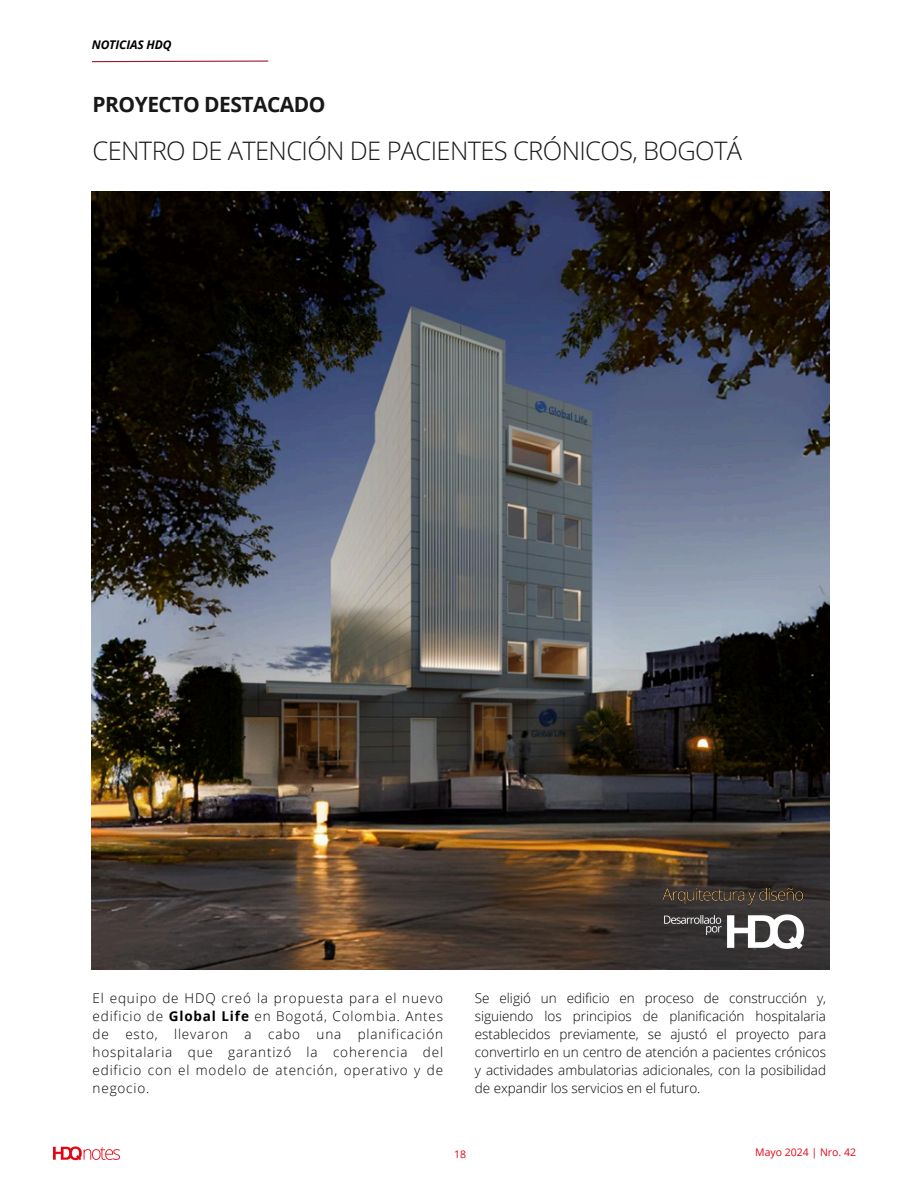
<style>
.page{position:relative;width:918px;height:1188px;background:#fff}
.page>*{position:absolute;margin:0;border:0;box-sizing:border-box;transform-origin:0 0}
.t1{font:300 25.5px "Open Sans";letter-spacing:-.025em;color:#181818}
.t2{font:700 21px "Open Sans";letter-spacing:-.025em;color:#181818}
.t3{font:300 13.5px/18px "Open Sans";letter-spacing:.03em;color:#000;text-align:justify}
.t4{font:italic 700 12px "Open Sans";letter-spacing:-.01em;color:#000}
.t5{font:10.5px "Open Sans";color:#e30613}
.s1{font-weight:700}
</style>
<div class="page">
<img style="left:91px;top:191px;width:738px;height:779px">
<img style="left:53px;top:1146px;width:66px;height:15px">
<svg style="left:91px;top:60px;width:178px;height:3px"></svg>
<img style="left:663px;top:914px;width:141px;height:35px">
<img style="left:659px;top:883px;width:149px;height:28px">
<h4 class="t4" style="left:92px;top:36px;width:81px">NOTICIAS HDQ</h4>
<h1 class="t2" style="left:93px;top:90px;width:234px">PROYECTO DESTACADO</h1>
<p class="t1" style="left:93px;top:133px;width:651px">CENTRO DE ATENCIÓN DE PACIENTES CRÓNICOS, BOGOTÁ</p>
<h4 class="t3" style="left:93px;top:989px;width:352px">El equipo de HDQ creó la propuesta para el nuevo edificio de <span class="s1">Global Life</span> en Bogotá, Colombia. Antes de esto, llevaron a cabo una planificación hospitalaria que garantizó la coherencia del edificio con el modelo de atención, operativo y de negocio.</h4>
<p class="t3" style="left:475px;top:989px;width:353px">Se eligió un edificio en proceso de construcción y, siguiendo los principios de planificación hospitalaria establecidos previamente, se ajustó el proyecto para convertirlo en un centro de atención a pacientes crónicos y actividades ambulatorias adicionales, con la posibilidad de expandir los servicios en el futuro.</p>
<p class="t5" style="left:454px;top:1146px;width:13px">18</p>
<p class="t5" style="left:755px;top:1144px;width:102px">Mayo 2024 | Nro. 42</p>
</div>
